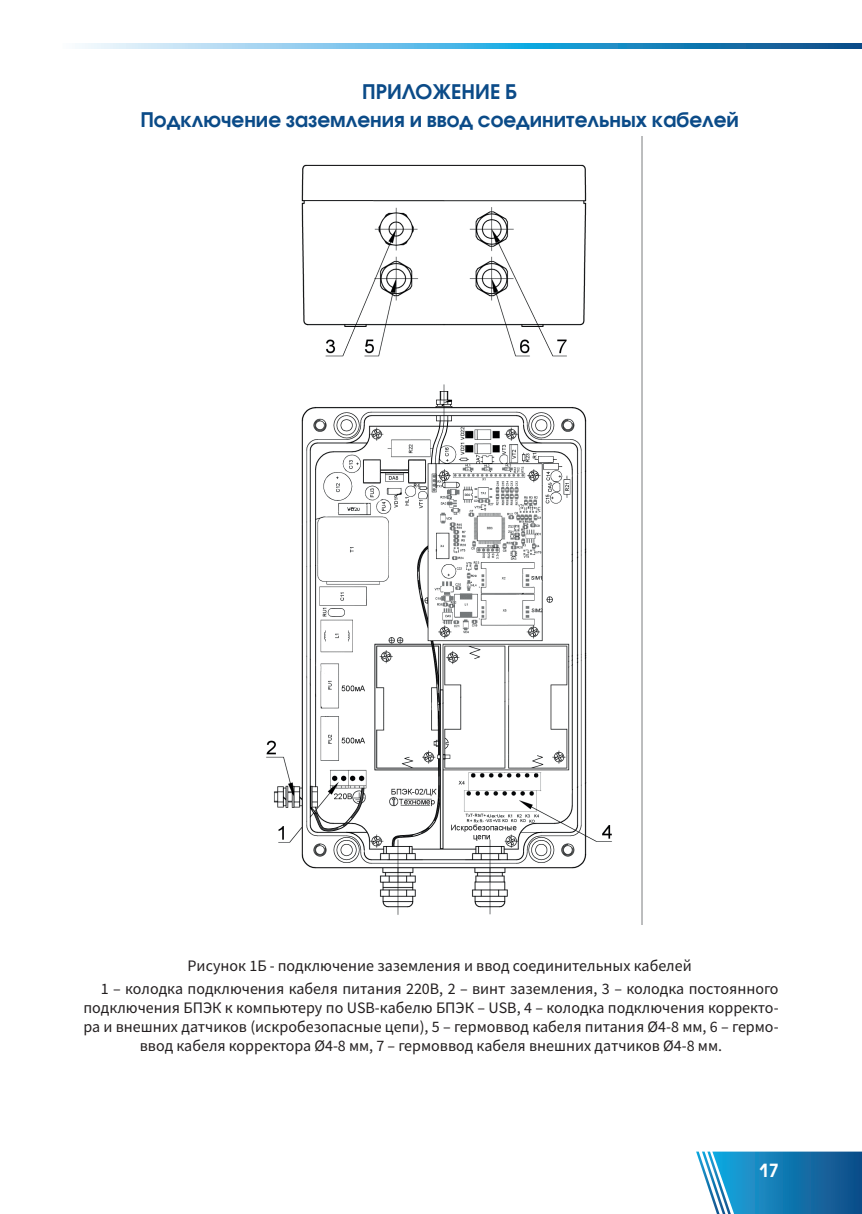
<style>
.page{position:relative;width:862px;height:1214px;background:#fff}
.page>*{position:absolute;margin:0;border:0;box-sizing:border-box;transform-origin:0 0}
.t1{font:600 20px/27.4px "Avant Garde Gothic C";color:#0b4b88;text-align:center}
.t2{font:600 18px "Avant Garde Gothic C";color:#fff}
.t3{font:16px/19.2px "Source Sans Variable";letter-spacing:.015em;color:#231f20;text-align:center}
</style>
<div class="page">
<svg style="left:696px;top:1151px;width:166px;height:62px;background:#3187b9"></svg>
<svg style="left:79px;top:44px;width:783px;height:4px;background:#59a9d4"></svg>
<img style="left:266px;top:136px;width:376px;height:788px">
<p class="t1" style="left:140px;top:78px;width:600px">ПРИЛОЖЕНИЕ Б<br>Подключение заземления и ввод соединительных кабелей</p>
<p class="t3" style="left:101px;top:954px;width:679px;line-height:22.6px">Рисунок 1Б - подключение заземления и ввод соединительных кабелей<br>1 – колодка подключения кабеля питания 220В, 2 – винт заземления, 3 – колодка постоянного</p>
<p class="t3" style="left:83px;top:997px;width:696px">подключения БПЭК к компьютеру по USB-кабелю БПЭК – USB, 4 – колодка подключения корректо&shy;ра и внешних датчиков (искробезопасные цепи), 5 – гермоввод кабеля питания Ø4-8 мм, 6 – гермо&shy;ввод кабеля корректора Ø4-8 мм, 7 – гермоввод кабеля внешних датчиков Ø4-8 мм.</p>
<p class="t2" style="left:759px;top:1159px;width:22px">17</p>
</div>
